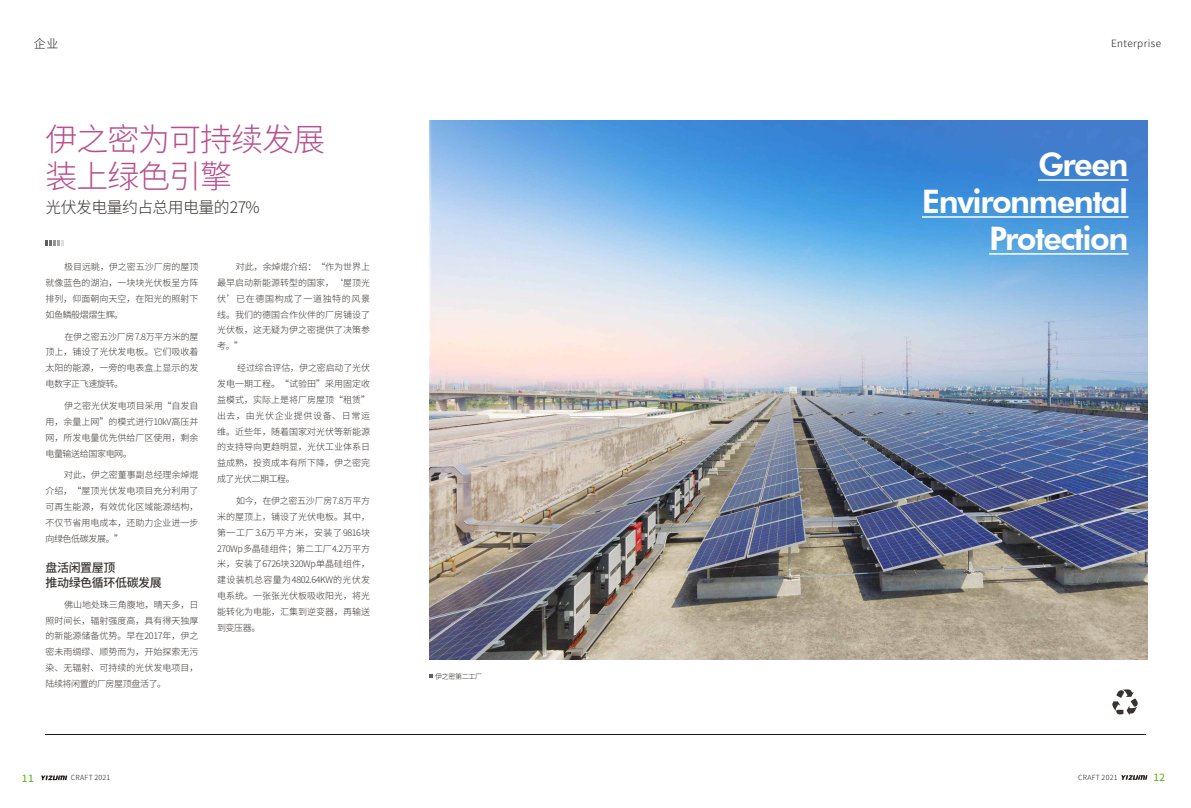
<style>
.page{position:relative;width:1191px;height:808px;background:#fff}
.page>*{position:absolute;margin:0;border:0;box-sizing:border-box;transform-origin:0 0}
.t1{font:800 32.4px/36.9px "Futura BT";letter-spacing:-.045em;color:#fff;text-align:right}
.t2{font:300 32px/36.4px "Source Han Sans CN";letter-spacing:-.035em;color:#b84f8f}
.t3{font:300 15.8px "Source Han Sans CN";letter-spacing:-.035em;color:#383330}
.t4{font:500 12px/14.4px "Source Han Sans CN";letter-spacing:-.035em;color:#383330}
.t5{font:300 12px "Source Han Sans CN";color:#1f1a17}
.t6{font:300 10px "Source Han Sans CN";letter-spacing:.045em;color:#1f1a17}
.t7{font:500 10px "Source Han Sans CN";color:#69ba2e}
.t8{font:300 9px/15.8px "Source Han Sans CN";color:#383330}
.t9{font:300 9px "Source Han Sans CN";letter-spacing:-.045em;color:#383330}
.t10{font:300 9px "Source Han Sans CN";letter-spacing:-.03em;color:#383330}
.t11{font:300 9px "Source Han Sans CN";letter-spacing:.065em;color:#383330}
.t12{font:300 9px "Source Han Sans CN";letter-spacing:.055em;color:#383330}
.t13{font:300 7.1px "Source Han Sans CN";letter-spacing:.045em;color:#1f1a17}
.t14{font:300 7px "Source Han Sans CN";letter-spacing:-.045em;color:#1f1a17}
</style>
<div class="page">
<svg style="left:45px;top:240px;width:19px;height:6px"></svg>
<svg style="left:41px;top:775px;width:26px;height:5px"></svg>
<svg style="left:1121px;top:775px;width:26px;height:5px"></svg>
<img style="left:429px;top:121px;width:718px;height:538px">
<hr style="left:45px;top:734px;width:1100px;height:1px;background:#1f1a17">
<hr style="left:1038px;top:179px;width:90px;height:2px;background:#fff">
<hr style="left:922px;top:216px;width:206px;height:2px;background:#fff">
<hr style="left:989px;top:253px;width:139px;height:2px;background:#fff">
<svg style="left:1112px;top:689px;width:26px;height:27px"></svg>
<h3 class="t5" style="left:34px;top:38px;width:26px">企业</h3>
<p class="t6" style="left:1111px;top:38px;width:52px">Enterprise</p>
<h2 class="t2" style="left:45px;top:121px;width:281px">伊之密为可持续发展装上绿色引擎</h2>
<h3 class="t3" style="left:45px;top:199px;width:216px">光伏发电量约占总用电量的27%</h3>
<p class="t8" style="left:64px;top:259px;width:136px">极目远眺，伊之密五沙厂房的屋顶</p>
<p class="t8" style="left:236px;top:259px;width:136px">对此，余焯焜介绍：“作为世界上</p>
<p class="t8" style="left:45px;top:275px;width:154px">就像蓝色的湖泊，一块块光伏板呈方阵</p>
<p class="t8" style="left:217px;top:275px;width:155px">最早启动新能源转型的国家，‘屋顶光</p>
<p class="t8" style="left:45px;top:290px;width:154px">排列，仰面朝向天空，在阳光的照射下</p>
<p class="t11" style="left:217px;top:294px;width:154px">伏’已在德国构成了一道独特的风景</p>
<p class="t9" style="left:45px;top:310px;width:79px">如鱼鳞般熠熠生辉。</p>
<p class="t8" style="left:217px;top:306px;width:155px">线。我们的德国合作伙伴的厂房铺设了光伏板，这无疑为伊之密提供了决策参</p>
<p class="t10" style="left:65px;top:332px;width:135px">在伊之密五沙厂房7.8万平方米的屋</p>
<p class="t8" style="left:217px;top:338px;width:28px">考。”</p>
<p class="t8" style="left:45px;top:344px;width:154px">顶上，铺设了光伏发电板。它们吸收着太阳的能源，一旁的电表盒上显示的发</p>
<p class="t8" style="left:237px;top:360px;width:134px">经过综合评估，伊之密启动了光伏</p>
<p class="t9" style="left:45px;top:379px;width:79px">电数字正飞速旋转。</p>
<p class="t8" style="left:217px;top:376px;width:155px">发电一期工程。“试验田”采用固定收益模式，实际上是将厂房屋顶“租赁”</p>
<p class="t8" style="left:64px;top:398px;width:136px">伊之密光伏发电项目采用“自发自</p>
<p class="t11" style="left:217px;top:411px;width:154px">出去，由光伏企业提供设备、日常运</p>
<p class="t8" style="left:45px;top:413px;width:155px">用，余量上网”的模式进行10kV高压并</p>
<p class="t8" style="left:217px;top:423px;width:155px">维。近些年，随着国家对光伏等新能源</p>
<p class="t8" style="left:45px;top:429px;width:154px">网，所发电量优先供给厂区使用，剩余</p>
<p class="t8" style="left:217px;top:439px;width:155px">的支持导向更趋明显，光伏工业体系日</p>
<p class="t9" style="left:45px;top:449px;width:88px">电量输送给国家电网。</p>
<p class="t8" style="left:217px;top:455px;width:154px">益成熟，投资成本有所下降，伊之密完</p>
<p class="t8" style="left:64px;top:467px;width:136px">对此，伊之密董事副总经理余焯焜</p>
<p class="t9" style="left:217px;top:474px;width:79px">成了光伏二期工程。</p>
<p class="t8" style="left:45px;top:483px;width:154px">介绍，“屋顶光伏发电项目充分利用了</p>
<p class="t10" style="left:236px;top:496px;width:135px">如今，在伊之密五沙厂房7.8万平方</p>
<p class="t8" style="left:45px;top:499px;width:154px">可再生能源，有效优化区域能源结构，</p>
<p class="t8" style="left:217px;top:509px;width:154px">米的屋顶上，铺设了光伏电板。其中，</p>
<p class="t8" style="left:45px;top:515px;width:154px">不仅节省用电成本，还助力企业进一步</p>
<p class="t12" style="left:217px;top:528px;width:154px">第一工厂3.6万平方米，安装了9816块</p>
<p class="t9" style="left:45px;top:534px;width:79px">向绿色低碳发展。”</p>
<p class="t8" style="left:217px;top:540px;width:155px;text-align:justify">270Wp多晶硅组件；第二工厂4.2万平方米，安装了6726块320Wp单晶硅组件，建设装机总容量为4802.64KW的光伏发电系统。一张张光伏板吸收阳光，将光</p>
<p class="t8" style="left:64px;top:596px;width:136px">佛山地处珠三角腹地，晴天多，日</p>
<p class="t8" style="left:217px;top:604px;width:154px">能转化为电能，汇集到逆变器，再输送</p>
<p class="t8" style="left:45px;top:612px;width:154px">照时间长，辐射强度高，具有得天独厚</p>
<p class="t8" style="left:217px;top:619px;width:45px">到变压器。</p>
<p class="t8" style="left:45px;top:628px;width:155px;text-align:justify">的新能源储备优势。早在2017年，伊之密未雨绸缪、顺势而为，开始探索无污染、无辐射、可持续的光伏发电项目，陆续将闲置的厂房屋顶盘活了。</p>
<h3 class="t4" style="left:45px;top:561px;width:118px">盘活闲置屋顶<br>推动绿色循环低碳发展</h3>
<p class="t14" style="left:435px;top:672px;width:49px">伊之密第二工厂</p>
<h1 class="t1" style="left:922px;top:149px;width:208px">Green<br>Environmental<br>Protection</h1>
<p class="t7" style="left:22px;top:773px;width:13px">11</p>
<p class="t13" style="left:71px;top:774px;width:41px">CRAFT 2021</p>
<p class="t13" style="left:1078px;top:774px;width:41px">CRAFT 2021</p>
<p class="t7" style="left:1153px;top:772px;width:13px">12</p>
</div>
